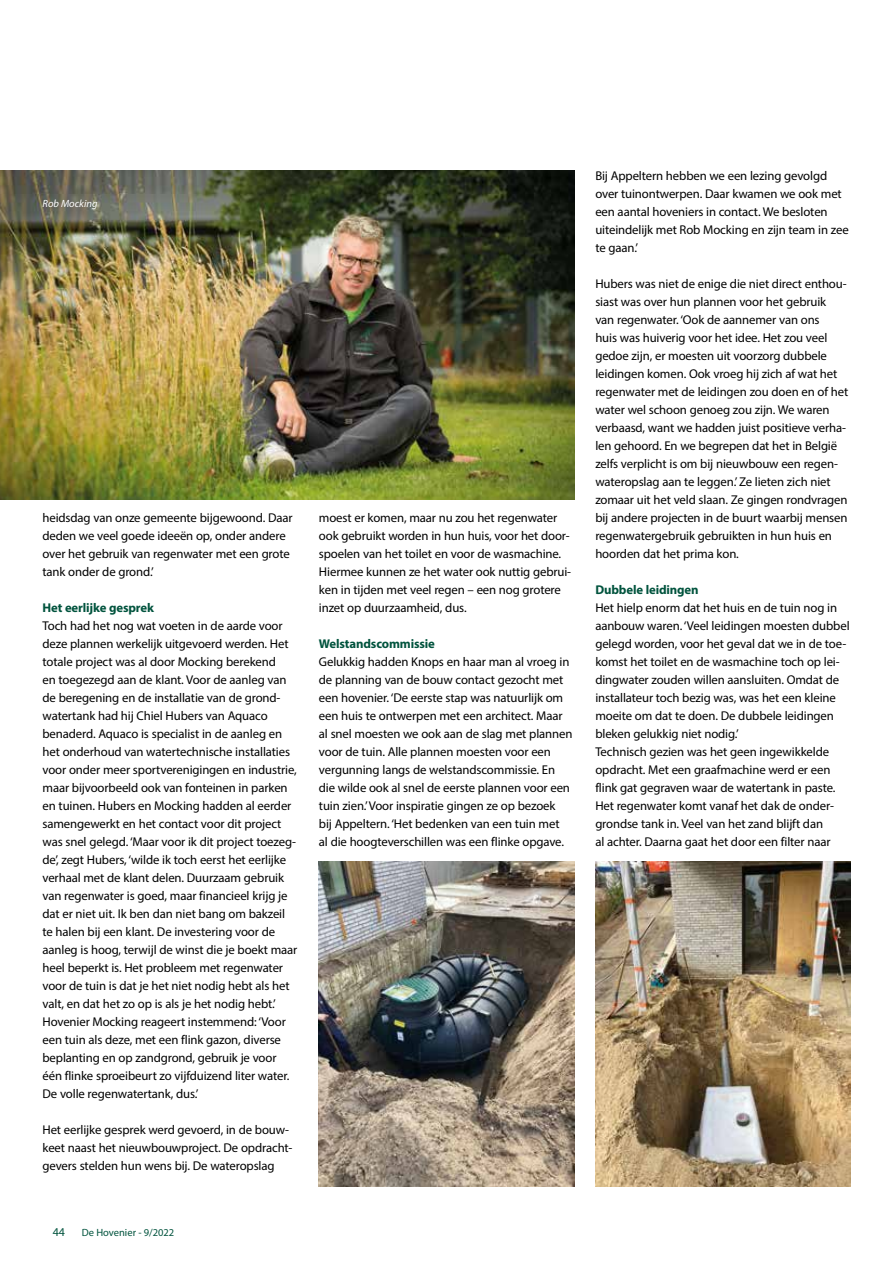
<style>
.page{position:relative;width:893px;height:1263px;background:#fff}
.page>*{position:absolute;margin:0;border:0;box-sizing:border-box;transform-origin:0 0}
.t1{font:12.75px/18px "Myriad Pro";letter-spacing:-.01em;color:#000}
.t2{font:700 12.75px "Myriad Pro";letter-spacing:-.01em;color:#00533d}
.t3{font:12px "Myriad Pro";color:#00533d}
.t4{font:10.5px "Myriad Pro";color:#00533d}
.t5{font:italic 10.5px "Myriad Pro";color:#fff}
</style>
<div class="page">
<img style="left:0;top:170px;width:574px;height:330px">
<img style="left:595px;top:862px;width:255px;height:324px">
<img style="left:319px;top:862px;width:255px;height:324px">
<p class="t5" style="left:43px;top:197px;width:57px">Rob Mocking</p>
<p class="t1" style="left:43px;top:509px;width:252px">heidsdag van onze gemeente bijgewoond. Daar deden we veel goede ideeën op, onder andere over het gebruik van regenwater met een grote tank onder de grond.’</p>
<p class="t2" style="left:43px;top:599px;width:113px">Het eerlijke gesprek</p>
<p class="t1" style="left:43px;top:617px;width:256px">Toch had het nog wat voeten in de aarde voor deze plannen werkelijk uitgevoerd werden. Het totale project was al door Mocking berekend<br>en toegezegd aan de klant. Voor de aanleg van de beregening en de installatie van de grond&shy;watertank had hij Chiel Hubers van Aquaco benaderd. Aquaco is specialist in de aanleg en het onderhoud van watertechnische installaties voor onder meer sportverenigingen en industrie, maar bijvoorbeeld ook van fonteinen in parken en tuinen. Hubers en Mocking hadden al eerder samengewerkt en het contact voor dit project was snel gelegd. ‘Maar voor ik dit project toezeg&shy;de’, zegt Hubers, ‘wilde ik toch eerst het eerlijke verhaal met de klant delen. Duurzaam gebruik van regenwater is goed, maar financieel krijg je dat er niet uit. Ik ben dan niet bang om bakzeil te halen bij een klant. De investering voor de aanleg is hoog, terwijl de winst die je boekt maar heel beperkt is. Het probleem met regenwater voor de tuin is dat je het niet nodig hebt als het valt, en dat het zo op is als je het nodig hebt.’ Hovenier Mocking reageert instemmend: ‘Voor een tuin als deze, met een flink gazon, diverse beplanting en op zandgrond, gebruik je voor één flinke sproeibeurt zo vijfduizend liter water.<br>De volle regenwatertank, dus.’</p>
<p class="t1" style="left:43px;top:1121px;width:251px">Het eerlijke gesprek werd gevoerd, in de bouw&shy;keet naast het nieuwbouwproject. De opdracht&shy;gevers stelden hun wens bij. De wateropslag</p>
<p class="t1" style="left:319px;top:509px;width:254px">moest er komen, maar nu zou het regenwater ook gebruikt worden in hun huis, voor het door&shy;spoelen van het toilet en voor de wasmachine.<br>Hiermee kunnen ze het water ook nuttig gebrui&shy;ken in tijden met veel regen – een nog grotere inzet op duurzaamheid, dus.</p>
<p class="t2" style="left:319px;top:636px;width:118px">Welstandscommissie</p>
<p class="t1" style="left:319px;top:653px;width:255px">Gelukkig hadden Knops en haar man al vroeg in de planning van de bouw contact gezocht met een hovenier. ‘De eerste stap was natuurlijk om een huis te ontwerpen met een architect. Maar al snel moesten we ook aan de slag met plannen voor de tuin. Alle plannen moesten voor een vergunning langs de welstandscommissie. En die wilde ook al snel de eerste plannen voor een tuin zien.’ Voor inspiratie gingen ze op bezoek<br>bij Appeltern. ‘Het bedenken van een tuin met<br>al die hoogteverschillen was een flinke opgave.</p>
<p class="t3" style="left:53px;top:1224px;width:14px">44</p>
<p class="t4" style="left:82px;top:1226px;width:94px">De Hovenier - 9/2022</p>
<p class="t1" style="left:595px;top:167px;width:255px">Bij Appeltern hebben we een lezing gevolgd over tuinontwerpen. Daar kwamen we ook met een aantal hoveniers in contact. We besloten uiteindelijk met Rob Mocking en zijn team in zee te gaan.’</p>
<p class="t1" style="left:595px;top:275px;width:254px">Hubers was niet de enige die niet direct enthou&shy;siast was over hun plannen voor het gebruik van regenwater. ‘Ook de aannemer van ons<br>huis was huiverig voor het idee. Het zou veel gedoe zijn, er moesten uit voorzorg dubbele leidingen komen. Ook vroeg hij zich af wat het regenwater met de leidingen zou doen en of het water wel schoon genoeg zou zijn. We waren verbaasd, want we hadden juist positieve verha&shy;len gehoord. En we begrepen dat het in België zelfs verplicht is om bij nieuwbouw een regen&shy;wateropslag aan te leggen.’ Ze lieten zich niet zomaar uit het veld slaan. Ze gingen rondvragen bij andere projecten in de buurt waarbij mensen regenwatergebruik gebruikten in hun huis en hoorden dat het prima kon.</p>
<p class="t2" style="left:595px;top:582px;width:105px">Dubbele leidingen</p>
<p class="t1" style="left:595px;top:599px;width:256px">Het hielp enorm dat het huis en de tuin nog in aanbouw waren. ‘Veel leidingen moesten dubbel gelegd worden, voor het geval dat we in de toe&shy;komst het toilet en de wasmachine toch op lei&shy;dingwater zouden willen aansluiten. Omdat de installateur toch bezig was, was het een kleine moeite om dat te doen. De dubbele leidingen bleken gelukkig niet nodig.’<br>Technisch gezien was het geen ingewikkelde opdracht. Met een graafmachine werd er een flink gat gegraven waar de watertank in paste.<br>Het regenwater komt vanaf het dak de onder&shy;grondse tank in. Veel van het zand blijft dan<br>al achter. Daarna gaat het door een filter naar</p>
</div>
